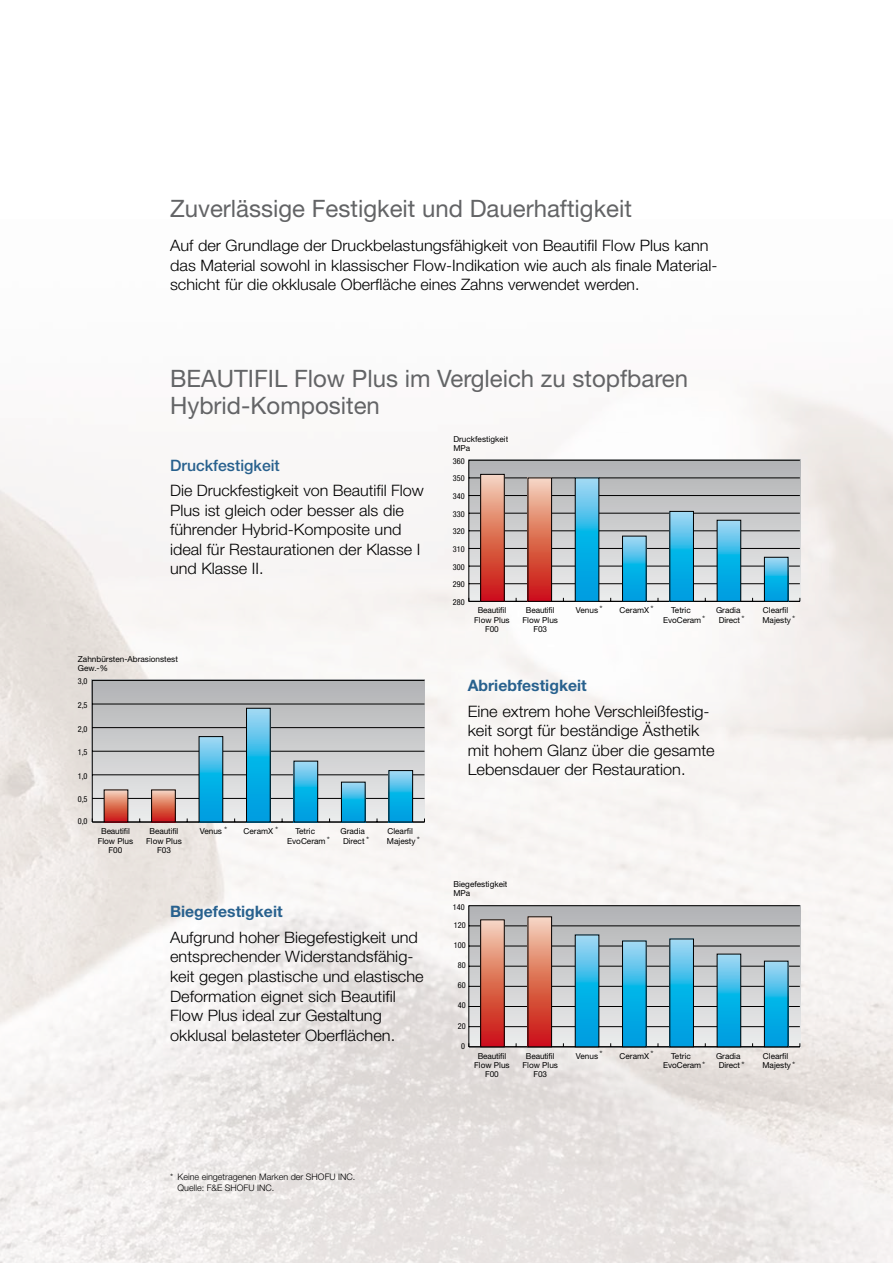
<style>
.page{position:relative;width:893px;height:1263px;background:#fff}
.page>*{position:absolute;margin:0;border:0;box-sizing:border-box;transform-origin:0 0}
.t1{font:24px/27px "Helvetica Neue LT Pro";color:#636466}
.t2{font:300 15.75px/19.5px "Helvetica Neue LT Pro";color:#000;scale:1.04 1}
.t3{font:300 15.75px/19.5px "Helvetica Neue LT Pro";color:#000}
.t4{font:700 15.75px "Helvetica Neue LT Pro";color:#28618e}
.t5{font:500 15.75px "Helvetica Neue LT Pro";color:#28618e}
.t6{font:300 9px/10.8px "Helvetica Neue LT Pro";color:#000}
.t7{font:8.25px/9.1px "Helvetica Neue LT Pro";color:#000}
.t8{font:condensed 8.25px "Helvetica Neue LT Pro";color:#000}
.s1{font-weight:300;font-size:9px}
</style>
<div class="page">
<img style="left:0;top:388px;width:893px;height:875px">
<svg style="left:468px;top:905px;width:332px;height:142px;background:#bdc1c3"></svg>
<hr style="left:469px;top:906px;width:1px;height:141px;background:#000">
<hr style="left:469px;top:1046px;width:331px;height:1px;background:#000">
<hr style="left:469px;top:1026px;width:331px;height:1px;background:#000">
<hr style="left:469px;top:1006px;width:331px;height:1px;background:#000">
<hr style="left:469px;top:986px;width:331px;height:1px;background:#000">
<hr style="left:469px;top:966px;width:331px;height:1px;background:#000">
<hr style="left:469px;top:946px;width:331px;height:1px;background:#000">
<hr style="left:469px;top:925px;width:331px;height:1px;background:#000">
<hr style="left:469px;top:905px;width:331px;height:1px;background:#000">
<svg style="left:766px;top:963px;width:20px;height:82px;background:#2ab6e8"></svg>
<div style="left:764px;top:961px;width:24px;height:86px;border:1px solid #000"></div>
<svg style="left:719px;top:956px;width:20px;height:89px;background:#2ab6e8"></svg>
<svg style="left:672px;top:941px;width:20px;height:104px;background:#2ab6e8"></svg>
<div style="left:670px;top:939px;width:24px;height:108px;border:1px solid #000"></div>
<svg style="left:624px;top:943px;width:20px;height:102px;background:#2ab6e8"></svg>
<div style="left:622px;top:941px;width:24px;height:106px;border:1px solid #000"></div>
<svg style="left:577px;top:937px;width:20px;height:108px;background:#2ab6e8"></svg>
<svg style="left:530px;top:918px;width:20px;height:127px;background:#dd6f5b"></svg>
<div style="left:528px;top:916px;width:24px;height:131px;border:1px solid #000"></div>
<svg style="left:482px;top:921px;width:21px;height:124px;background:#dd6f5b"></svg>
<div style="left:480px;top:919px;width:25px;height:128px;border:1px solid #000"></div>
<svg style="left:468px;top:460px;width:332px;height:142px;background:#c1c3c5"></svg>
<hr style="left:469px;top:460px;width:1px;height:141px;background:#000">
<hr style="left:469px;top:601px;width:331px;height:1px;background:#000">
<hr style="left:469px;top:583px;width:331px;height:1px;background:#000">
<hr style="left:469px;top:566px;width:331px;height:1px;background:#000">
<hr style="left:469px;top:548px;width:331px;height:1px;background:#000">
<hr style="left:469px;top:530px;width:331px;height:1px;background:#000">
<hr style="left:469px;top:513px;width:331px;height:1px;background:#000">
<hr style="left:469px;top:495px;width:331px;height:1px;background:#000">
<hr style="left:469px;top:478px;width:331px;height:1px;background:#000">
<hr style="left:469px;top:460px;width:331px;height:1px;background:#000">
<svg style="left:766px;top:559px;width:20px;height:41px"></svg>
<div style="left:764px;top:557px;width:24px;height:45px;border:1px solid #000"></div>
<svg style="left:719px;top:522px;width:20px;height:78px;background:#2ab6e8"></svg>
<svg style="left:672px;top:513px;width:20px;height:87px;background:#2ab6e8"></svg>
<div style="left:670px;top:511px;width:24px;height:91px;border:1px solid #000"></div>
<svg style="left:624px;top:538px;width:20px;height:62px"></svg>
<div style="left:622px;top:536px;width:24px;height:66px;border:1px solid #000"></div>
<svg style="left:577px;top:480px;width:20px;height:120px;background:#2ab6e8"></svg>
<div style="left:575px;top:478px;width:24px;height:124px;border:1px solid #000"></div>
<svg style="left:530px;top:480px;width:20px;height:120px;background:#dd6d5a"></svg>
<div style="left:528px;top:478px;width:24px;height:124px;border:1px solid #000"></div>
<svg style="left:482px;top:476px;width:21px;height:124px;background:#dd6e5a"></svg>
<div style="left:480px;top:474px;width:25px;height:128px;border:1px solid #000"></div>
<svg style="left:93px;top:680px;width:332px;height:142px;background:#c2c5c7"></svg>
<hr style="left:92px;top:680px;width:1px;height:142px;background:#000">
<hr style="left:92px;top:822px;width:332px;height:1px;background:#000">
<hr style="left:92px;top:798px;width:332px;height:1px;background:#000">
<hr style="left:92px;top:774px;width:332px;height:1px;background:#000">
<hr style="left:92px;top:751px;width:332px;height:1px;background:#000">
<hr style="left:92px;top:727px;width:332px;height:1px;background:#000">
<hr style="left:92px;top:704px;width:332px;height:1px;background:#000">
<hr style="left:92px;top:680px;width:332px;height:1px;background:#000">
<svg style="left:391px;top:772px;width:20px;height:48px"></svg>
<div style="left:389px;top:770px;width:24px;height:52px;border:1px solid #000"></div>
<svg style="left:343px;top:784px;width:20px;height:36px"></svg>
<div style="left:341px;top:782px;width:24px;height:40px;border:1px solid #000"></div>
<svg style="left:296px;top:763px;width:20px;height:57px"></svg>
<div style="left:294px;top:761px;width:24px;height:61px;border:1px solid #000"></div>
<svg style="left:248px;top:710px;width:20px;height:110px;background:#2bb6e8"></svg>
<div style="left:246px;top:708px;width:24px;height:114px;border:1px solid #000"></div>
<svg style="left:201px;top:738px;width:20px;height:82px;background:#2bb6e8"></svg>
<svg style="left:153px;top:792px;width:21px;height:28px"></svg>
<div style="left:151px;top:790px;width:25px;height:32px;border:1px solid #000"></div>
<svg style="left:106px;top:792px;width:20px;height:28px"></svg>
<h1 class="t1" style="left:170px;top:194px;width:463px">Zuverlässige Festigkeit und Dauerhaftigkeit</h1>
<p class="t2" style="left:170px;top:236px;width:528px">Auf der Grundlage der Druckbelastungsfähigkeit von Beautifil Flow Plus kann das Material sowohl in klassischer Flow-Indikation wie auch als finale Material&shy;schicht für die okklusale Oberfläche eines Zahns verwendet werden.</p>
<h1 class="t1" style="left:170px;top:364px;width:519px">BEAUTIFIL Flow Plus im Vergleich zu stopfbaren<br>Hybrid-Kompositen</h1>
<p class="t5" style="left:170px;top:455px;width:111px">Druckfestigkeit</p>
<p class="t3" style="left:170px;top:481px;width:255px">Die Druckfestigkeit von Beautifil Flow<br>Plus ist gleich oder besser als die führender Hybrid-Komposite und ideal für Restaurationen der Klasse I und Klasse II.</p>
<p class="t7" style="left:78px;top:654px;width:102px">Zahnbürsten-Abrasionstest<br>Gew.-%</p>
<p class="t8" style="left:78px;top:676px;width:11px">3,0</p>
<p class="t8" style="left:78px;top:700px;width:11px">2,5</p>
<p class="t8" style="left:78px;top:724px;width:11px">2,0</p>
<p class="t8" style="left:78px;top:747px;width:11px">1,5</p>
<p class="t8" style="left:78px;top:771px;width:11px">1,0</p>
<p class="t8" style="left:78px;top:794px;width:11px">0,5</p>
<p class="t8" style="left:78px;top:817px;width:11px">0,0</p>
<p class="t7" style="left:98px;top:826px;width:37px;text-align:center">Beautifil<br>Flow Plus<br>F00</p>
<p class="t6" style="left:224px;top:824px;width:5px">*</p>
<p class="t6" style="left:275px;top:824px;width:5px">*</p>
<p class="t7" style="left:150px;top:827px;width:30px">Beautifil</p>
<p class="t7" style="left:200px;top:827px;width:24px">Venus</p>
<p class="t7" style="left:244px;top:827px;width:31px">CeramX</p>
<p class="t7" style="left:146px;top:836px;width:37px;text-align:center">Flow Plus<br>F03</p>
<p class="t7" style="left:287px;top:826px;width:44px;text-indent:8px">Tetric<br>EvoCeram<span class="s1">*</span></p>
<p class="t7" style="left:340px;top:826px;width:30px;text-align:center">Gradia<br>Direct <span class="s1">*</span></p>
<p class="t7" style="left:387px;top:826px;width:35px">Clearfil<br>Majesty<span class="s1">*</span></p>
<p class="t4" style="left:170px;top:902px;width:114px">Biegefestigkeit</p>
<p class="t2" style="left:170px;top:927px;width:245px">Aufgrund hoher Biegefestigkeit und entsprechender Widerstandsfähig&shy;keit gegen plastische und elastische Deformation eignet sich Beautifil Flow Plus ideal zur Gestaltung okklusal belasteter Oberflächen.</p>
<p class="t7" style="left:453px;top:434px;width:56px">Druckfestigkeit<br>MPa</p>
<p class="t8" style="left:453px;top:456px;width:13px">360</p>
<p class="t8" style="left:453px;top:474px;width:13px">350</p>
<p class="t8" style="left:453px;top:491px;width:13px">340</p>
<p class="t8" style="left:453px;top:509px;width:13px">330</p>
<p class="t8" style="left:453px;top:526px;width:13px">320</p>
<p class="t8" style="left:453px;top:544px;width:13px">310</p>
<p class="t8" style="left:453px;top:562px;width:13px">300</p>
<p class="t8" style="left:453px;top:579px;width:13px">290</p>
<p class="t8" style="left:453px;top:597px;width:13px">280</p>
<p class="t7" style="left:474px;top:606px;width:37px;text-align:center">Beautifil<br>Flow Plus<br>F00</p>
<p class="t6" style="left:600px;top:603px;width:5px">*</p>
<p class="t6" style="left:651px;top:603px;width:5px">*</p>
<p class="t7" style="left:526px;top:606px;width:30px">Beautifil</p>
<p class="t7" style="left:576px;top:606px;width:24px">Venus</p>
<p class="t7" style="left:620px;top:606px;width:31px">CeramX</p>
<p class="t7" style="left:522px;top:615px;width:37px;text-align:center">Flow Plus<br>F03</p>
<p class="t7" style="left:663px;top:606px;width:44px;text-indent:8px">Tetric<br>EvoCeram<span class="s1">*</span></p>
<p class="t7" style="left:716px;top:606px;width:30px;text-align:center">Gradia<br>Direct <span class="s1">*</span></p>
<p class="t4" style="left:468px;top:675px;width:120px">Abriebfestigkeit</p>
<p class="t2" style="left:468px;top:701px;width:239px">Eine extrem hohe Verschleißfestig&shy;keit sorgt für beständige Ästhetik mit hohem Glanz über die gesamte Lebensdauer der Restauration.</p>
<p class="t7" style="left:453px;top:880px;width:56px">Biegefestigkeit<br>MPa</p>
<p class="t8" style="left:453px;top:902px;width:13px">140</p>
<p class="t8" style="left:454px;top:920px;width:13px">120</p>
<p class="t8" style="left:454px;top:940px;width:13px">100</p>
<p class="t8" style="left:458px;top:960px;width:9px">80</p>
<p class="t8" style="left:458px;top:980px;width:9px">60</p>
<p class="t8" style="left:458px;top:1000px;width:9px">40</p>
<p class="t8" style="left:458px;top:1021px;width:9px">20</p>
<p class="t8" style="left:461px;top:1041px;width:5px">0</p>
<p class="t7" style="left:474px;top:1051px;width:37px;text-align:center">Beautifil<br>Flow Plus<br>F00</p>
<p class="t6" style="left:600px;top:1048px;width:5px">*</p>
<p class="t6" style="left:651px;top:1048px;width:5px">*</p>
<p class="t7" style="left:526px;top:1051px;width:30px">Beautifil</p>
<p class="t7" style="left:576px;top:1051px;width:24px">Venus</p>
<p class="t7" style="left:620px;top:1051px;width:31px">CeramX</p>
<p class="t7" style="left:522px;top:1060px;width:37px;text-align:center">Flow Plus<br>F03</p>
<p class="t7" style="left:663px;top:1051px;width:44px;text-indent:8px">Tetric<br>EvoCeram<span class="s1">*</span></p>
<p class="t7" style="left:716px;top:1051px;width:30px;text-align:center">Gradia<br>Direct <span class="s1">*</span></p>
<p class="t7" style="left:762px;top:606px;width:34px">Clearfil<br>Majesty<span class="s1">*</span></p>
<p class="t7" style="left:762px;top:1051px;width:34px">Clearfil<br>Majesty<span class="s1">*</span></p>
<p class="t6" style="left:178px;top:1171px;width:179px;text-indent:-7px">* Keine eingetragenen Marken der SHOFU INC.<br>Quelle: F&amp;E SHOFU INC.</p>
</div>
